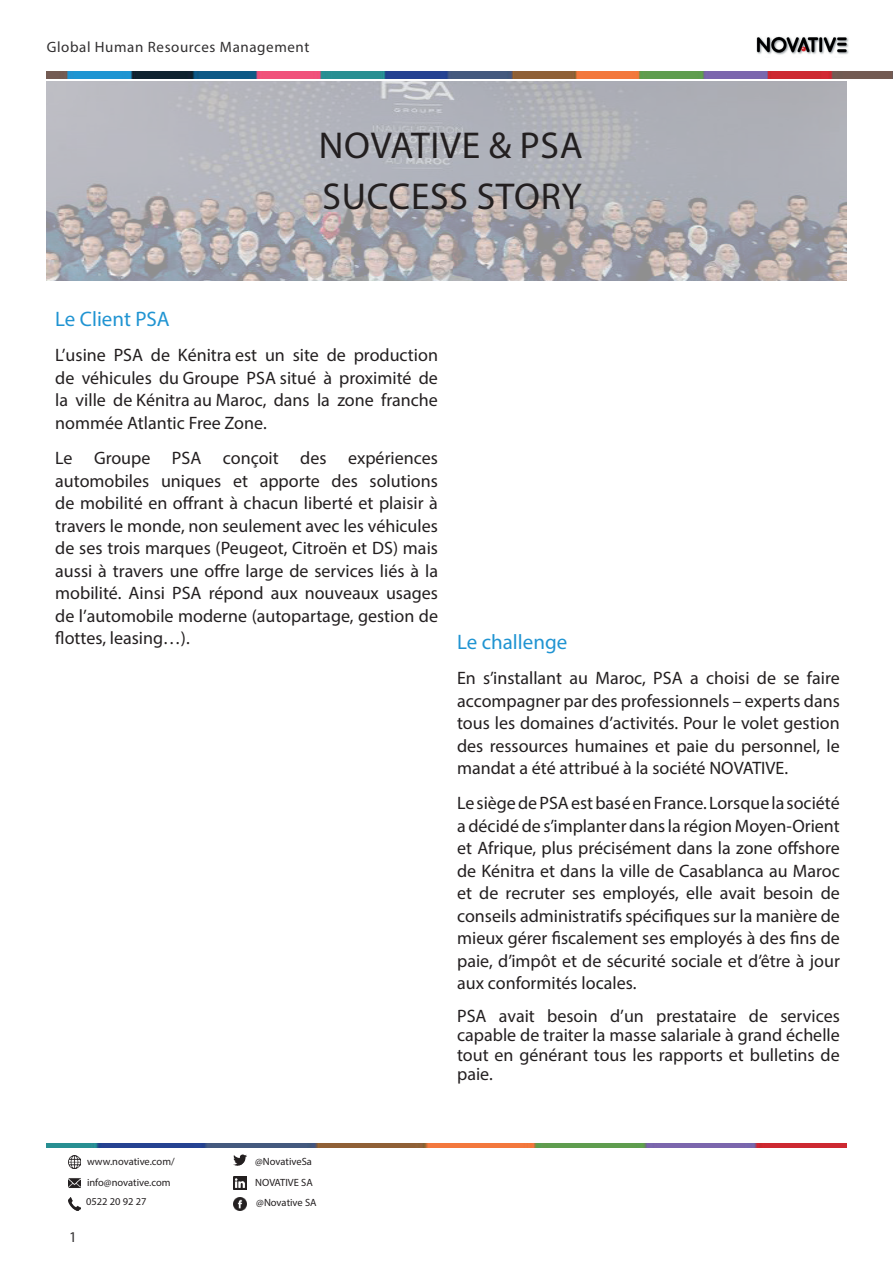
<style>
.page{position:relative;width:893px;height:1263px;background:#fff}
.page>*{position:absolute;margin:0;border:0;box-sizing:border-box;transform-origin:0 0}
.t1{font:37.5px "Myriad Pro";letter-spacing:.02em;color:#231f20}
.t2{font:21px "Myriad Pro";color:#2094d2}
.t3{font:18px/22.5px "Myriad Pro";color:#231f20;text-align:justify}
.t4{font:15px "Myriad Pro";letter-spacing:.04em;color:#312f30}
.t5{font:10.5px/21.3px "Myriad Pro";color:#231f20}
</style>
<div class="page">
<img style="left:47px;top:72px;width:846px;height:6px">
<img style="left:47px;top:81px;width:799px;height:200px">
<svg style="left:68px;top:1155px;width:13px;height:13px"></svg>
<svg style="left:68px;top:1178px;width:13px;height:10px"></svg>
<svg style="left:68px;top:1197px;width:13px;height:13px"></svg>
<svg style="left:234px;top:1154px;width:13px;height:12px"></svg>
<svg style="left:234px;top:1176px;width:13px;height:13px"></svg>
<svg style="left:234px;top:1197px;width:13px;height:13px"></svg>
<img style="left:757px;top:36px;width:92px;height:19px">
<img style="left:47px;top:1143px;width:799px;height:4px">
<p class="t4" style="left:47px;top:38px;width:264px">Global Human Resources Management</p>
<h1 class="t1" style="left:319px;top:123px;width:265px">NOVATIVE &amp; PSA</h1>
<h1 class="t1" style="left:323px;top:173px;width:261px">SUCCESS STORY</h1>
<p class="t2" style="left:55px;top:306px;width:116px">Le Client PSA</p>
<p class="t3" style="left:55px;top:344px;width:384px">L’usine PSA de Kénitra est un site de production de véhicules du Groupe PSA situé à proximité de la ville de Kénitra au Maroc, dans la zone franche nommée Atlantic Free Zone.</p>
<p class="t3" style="left:55px;top:447px;width:384px">Le Groupe PSA conçoit des expériences automobiles uniques et apporte des solutions de mobilité en offrant à chacun liberté et plaisir à travers le monde, non seulement avec les véhicules de ses trois marques (Peugeot, Citroën et DS) mais aussi à travers une offre large de services liés à la mobilité. Ainsi PSA répond aux nouveaux usages de l’automobile moderne (autopartage, gestion de flottes, leasing…).</p>
<p class="t2" style="left:457px;top:629px;width:112px">Le challenge</p>
<p class="t3" style="left:457px;top:666px;width:384px">En s’installant au Maroc, PSA a choisi de se faire accompagner par des professionnels – experts dans tous les domaines d’activités. Pour le volet gestion des ressources humaines et paie du personnel, le mandat a été attribué à la société NOVATIVE.</p>
<p class="t3" style="left:457px;top:792px;width:384px">Le siège de PSA est basé en France. Lorsque la société a décidé de s’implanter dans la région Moyen-Orient et Afrique, plus précisément dans la zone offshore de Kénitra et dans la ville de Casablanca au Maroc et de recruter ses employés, elle avait besoin de conseils administratifs spécifiques sur la manière de mieux gérer fiscalement ses employés à des fins de paie, d’impôt et de sécurité sociale et d’être à jour aux conformités locales.</p>
<p class="t3" style="left:457px;top:1005px;width:384px;line-height:19.5px">PSA avait besoin d’un prestataire de services capable de traiter la masse salariale à grand échelle tout en générant tous les rapports et bulletins de paie.</p>
<p class="t4" style="left:69px;top:1227px;width:9px">1</p>
<p class="t5" style="left:87px;top:1150px;width:89px">www.novative.com/ info@novative.com</p>
<p class="t5" style="left:86px;top:1191px;width:62px">0522 20 92 27</p>
<p class="t5" style="left:255px;top:1150px;width:59px">@NovativeSa<br>NOVATIVE SA</p>
<p class="t5" style="left:256px;top:1191px;width:62px">@Novative SA</p>
</div>
